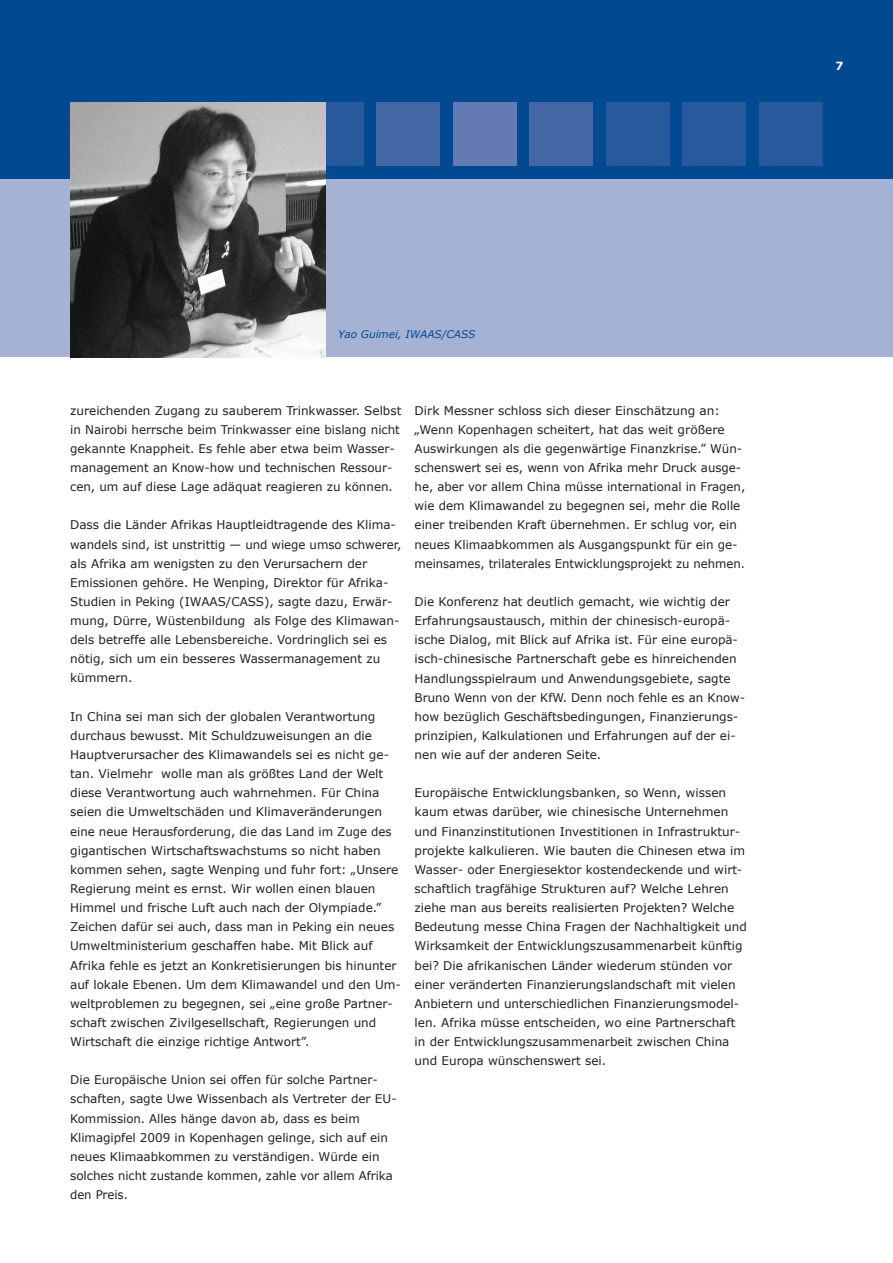
<style>
.page{position:relative;width:893px;height:1263px;background:#fff}
.page>*{position:absolute;margin:0;border:0;box-sizing:border-box;transform-origin:0 0}
.t1{font:12px/19.2px "Verdana";color:#231f20}
.t2{font:700 11.25px "Verdana";color:#fff}
.t3{font:italic 10.5px "Verdana";color:#014990}
</style>
<div class="page">
<div style="left:0;top:179px;width:893px;height:178px;background:#a5b2d4"></div>
<div style="left:0;top:0;width:893px;height:179px;background:#014990"></div>
<div style="left:300px;top:102px;width:64px;height:64px;background:#275a9c"></div>
<div style="left:376px;top:102px;width:64px;height:64px;background:#4366a4"></div>
<div style="left:453px;top:102px;width:64px;height:64px;background:#637bb2"></div>
<div style="left:529px;top:102px;width:64px;height:64px;background:#4366a4"></div>
<div style="left:606px;top:102px;width:64px;height:64px;background:#275a9c"></div>
<div style="left:682px;top:102px;width:64px;height:64px;background:#275a9c"></div>
<div style="left:759px;top:102px;width:64px;height:64px;background:#275a9c"></div>
<img style="left:70px;top:102px;width:255px;height:255px">
<p class="t2" style="left:836px;top:59px;width:9px">7</p>
<p class="t3" style="left:338px;top:328px;width:139px">Yao Guimei, IWAAS/CASS</p>
<p class="t1" style="left:70px;top:400px;width:333px">zureichenden Zugang zu sauberem Trinkwasser. Selbst in Nairobi herrsche beim Trinkwasser eine bislang nicht gekannte Knappheit. Es fehle aber etwa beim Wasser&shy;management an Know-how und technischen Ressour&shy;cen, um auf diese Lage adäquat reagieren zu können.</p>
<p class="t1" style="left:70px;top:515px;width:333px">Dass die Länder Afrikas Hauptleidtragende des Klima&shy;wandels sind, ist unstrittig — und wiege umso schwerer, als Afrika am wenigsten zu den Verursachern der Emissionen gehöre. He Wenping, Direktor für Afrika-Studien in Peking (IWAAS/CASS), sagte dazu, Erwär&shy;mung, Dürre, Wüstenbildung als Folge des Klimawan&shy;dels betreffe alle Lebensbereiche. Vordringlich sei es nötig, sich um ein besseres Wassermanagement zu kümmern.</p>
<p class="t1" style="left:70px;top:706px;width:332px">In China sei man sich der globalen Verantwortung durchaus bewusst. Mit Schuldzuweisungen an die Hauptverursacher des Klimawandels sei es nicht ge&shy;tan. Vielmehr wolle man als größtes Land der Welt diese Verantwortung auch wahrnehmen. Für China seien die Umweltschäden und Klimaveränderungen eine neue Herausforderung, die das Land im Zuge des gigantischen Wirtschaftswachstums so nicht haben kommen sehen, sagte Wenping und fuhr fort: „Unsere Regierung meint es ernst. Wir wollen einen blauen Himmel und frische Luft auch nach der Olympiade.” Zeichen dafür sei auch, dass man in Peking ein neues Umweltministerium geschaffen habe. Mit Blick auf Afrika fehle es jetzt an Konkretisierungen bis hinunter auf lokale Ebenen. Um dem Klimawandel und den Um&shy;weltproblemen zu begegnen, sei „eine große Partner&shy;schaft zwischen Zivilgesellschaft, Regierungen und Wirtschaft die einzige richtige Antwort”.</p>
<p class="t1" style="left:70px;top:1070px;width:328px">Die Europäische Union sei offen für solche Partner&shy;schaften, sagte Uwe Wissenbach als Vertreter der EU-Kommission. Alles hänge davon ab, dass es beim Klimagipfel 2009 in Kopenhagen gelinge, sich auf ein neues Klimaabkommen zu verständigen. Würde ein solches nicht zustande kommen, zahle vor allem Afrika den Preis.</p>
<p class="t1" style="left:415px;top:400px;width:332px">Dirk Messner schloss sich dieser Einschätzung an: „Wenn Kopenhagen scheitert, hat das weit größere Auswirkungen als die gegenwärtige Finanzkrise.” Wün&shy;schenswert sei es, wenn von Afrika mehr Druck ausge&shy;he, aber vor allem China müsse international in Fragen, wie dem Klimawandel zu begegnen sei, mehr die Rolle einer treibenden Kraft übernehmen. Er schlug vor, ein neues Klimaabkommen als Ausgangspunkt für ein ge&shy;meinsames, trilaterales Entwicklungsprojekt zu nehmen.</p>
<p class="t1" style="left:415px;top:592px;width:332px">Die Konferenz hat deutlich gemacht, wie wichtig der Erfahrungsaustausch, mithin der chinesisch-europä&shy;ische Dialog, mit Blick auf Afrika ist. Für eine europä&shy;isch-chinesische Partnerschaft gebe es hinreichenden Handlungsspielraum und Anwendungsgebiete, sagte Bruno Wenn von der KfW. Denn noch fehle es an Know&shy;how bezüglich Geschäftsbedingungen, Finanzierungs&shy;prinzipien, Kalkulationen und Erfahrungen auf der ei&shy;nen wie auf der anderen Seite.</p>
<p class="t1" style="left:415px;top:783px;width:334px">Europäische Entwicklungsbanken, so Wenn, wissen kaum etwas darüber, wie chinesische Unternehmen und Finanzinstitutionen Investitionen in Infrastruktur&shy;projekte kalkulieren. Wie bauten die Chinesen etwa im Wasser- oder Energiesektor kostendeckende und wirt&shy;schaftlich tragfähige Strukturen auf? Welche Lehren ziehe man aus bereits realisierten Projekten? Welche Bedeutung messe China Fragen der Nachhaltigkeit und Wirksamkeit der Entwicklungszusammenarbeit künftig bei? Die afrikanischen Länder wiederum stünden vor einer veränderten Finanzierungslandschaft mit vielen Anbietern und unterschiedlichen Finanzierungsmodel&shy;len. Afrika müsse entscheiden, wo eine Partnerschaft in der Entwicklungszusammenarbeit zwischen China und Europa wünschenswert sei.</p>
</div>
